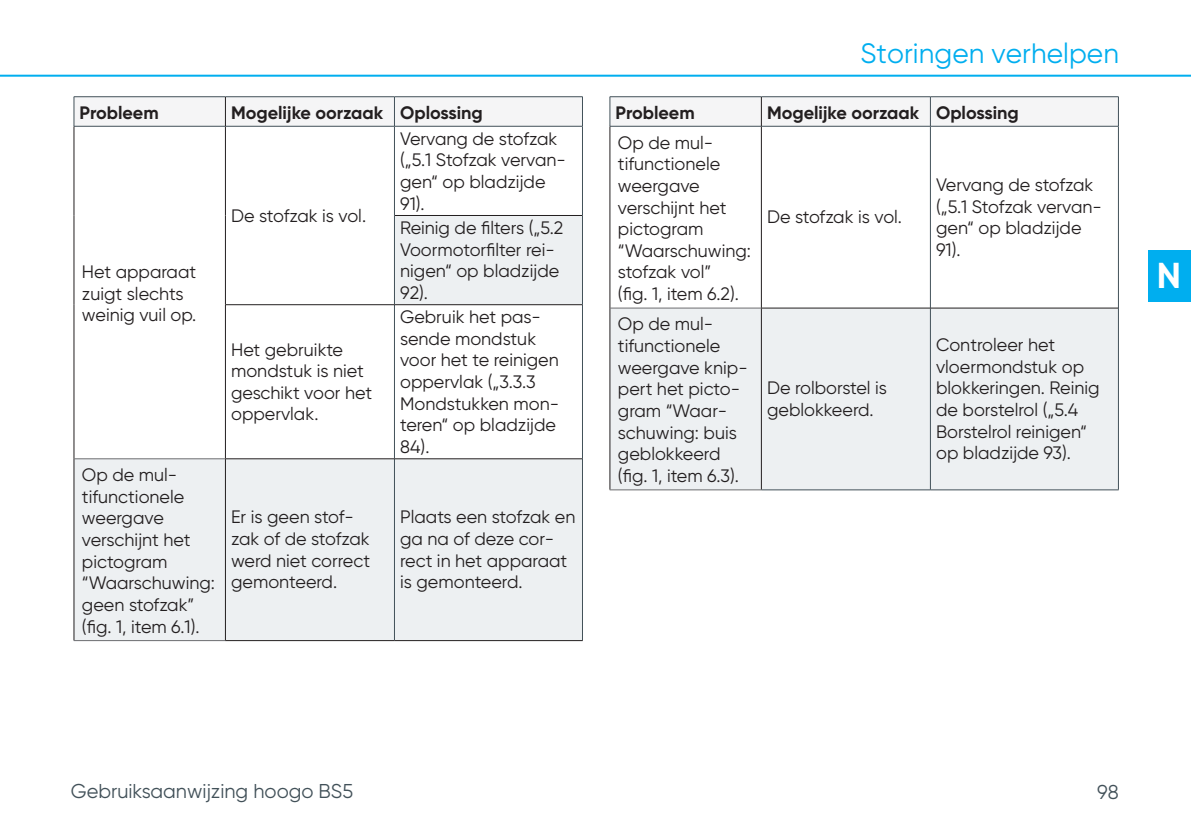
<style>
.page{position:relative;width:1191px;height:840px;background:#fff}
.page>*{position:absolute;margin:0;border:0;box-sizing:border-box;transform-origin:0 0}
.t1{font:700 36px "Gilroy";color:#fff}
.t2{font:28px "Gilroy";color:#00aeef}
.t3{font:20px "Gilroy";color:#425159}
.Tabellenfließtext{font:18px/21.6px "Gilroy";color:#231f20}
.Tabellenkopfzeile{font:700 18px "Gilroy";color:#231f20}
</style>
<div class="page">
<div style="left:1148px;top:250px;width:43px;height:51px;background:#00aeef"></div>
<hr style="left:0;top:75px;width:1191px;height:2px;background:#00aeef">
<svg style="left:75px;top:215px;width:507px;height:425px;fill:#edf0f2"></svg>
<hr style="left:74px;top:96px;width:151px;height:1px;background:#425159">
<hr style="left:225px;top:96px;width:169px;height:1px;background:#425159">
<hr style="left:394px;top:96px;width:189px;height:1px;background:#425159">
<hr style="left:74px;top:126px;width:151px;height:1px;background:#425159">
<hr style="left:225px;top:126px;width:169px;height:1px;background:#425159">
<hr style="left:394px;top:126px;width:189px;height:1px;background:#425159">
<hr style="left:394px;top:126px;width:1px;height:89px;background:#425159">
<hr style="left:582px;top:126px;width:1px;height:89px;background:#425159">
<hr style="left:394px;top:215px;width:1px;height:89px;background:#425159">
<hr style="left:582px;top:215px;width:1px;height:89px;background:#425159">
<hr style="left:394px;top:305px;width:1px;height:153px;background:#425159">
<hr style="left:582px;top:304px;width:1px;height:154px;background:#425159">
<hr style="left:394px;top:459px;width:1px;height:181px;background:#425159">
<hr style="left:582px;top:458px;width:1px;height:182px;background:#425159">
<svg style="left:74px;top:97px;width:509px;height:29px"></svg>
<hr style="left:74px;top:126px;width:1px;height:89px;background:#231f20">
<hr style="left:225px;top:126px;width:1px;height:89px;background:#231f20">
<hr style="left:74px;top:215px;width:1px;height:89px;background:#231f20">
<hr style="left:225px;top:215px;width:1px;height:89px;background:#231f20">
<hr style="left:395px;top:215px;width:187px;height:1px;background:#231f20">
<hr style="left:74px;top:304px;width:1px;height:154px;background:#231f20">
<hr style="left:225px;top:304px;width:169px;height:1px;background:#231f20">
<hr style="left:225px;top:305px;width:1px;height:153px;background:#231f20">
<hr style="left:394px;top:304px;width:188px;height:1px;background:#231f20">
<hr style="left:74px;top:458px;width:1px;height:182px;background:#231f20">
<hr style="left:225px;top:458px;width:169px;height:1px;background:#231f20">
<hr style="left:225px;top:459px;width:1px;height:181px;background:#231f20">
<hr style="left:394px;top:458px;width:188px;height:1px;background:#231f20">
<hr style="left:225px;top:640px;width:169px;height:1px;background:#231f20">
<hr style="left:394px;top:640px;width:189px;height:1px;background:#231f20">
<hr style="left:74px;top:458px;width:151px;height:1px;background:#6c6d70">
<hr style="left:74px;top:640px;width:151px;height:1px;background:#6c6d70">
<div style="left:610px;top:308px;width:508px;height:181px;background:#edf0f2"></div>
<hr style="left:609px;top:96px;width:152px;height:1px;background:#425159">
<hr style="left:761px;top:96px;width:169px;height:1px;background:#425159">
<hr style="left:930px;top:96px;width:188px;height:1px;background:#425159">
<hr style="left:609px;top:126px;width:152px;height:1px;background:#425159">
<hr style="left:761px;top:126px;width:169px;height:1px;background:#425159">
<hr style="left:930px;top:126px;width:188px;height:1px;background:#425159">
<hr style="left:930px;top:126px;width:1px;height:181px;background:#425159">
<hr style="left:1118px;top:126px;width:1px;height:182px;background:#425159">
<hr style="left:930px;top:308px;width:1px;height:181px;background:#425159">
<hr style="left:1118px;top:308px;width:1px;height:181px;background:#425159">
<hr style="left:761px;top:489px;width:169px;height:1px;background:#425159">
<hr style="left:930px;top:489px;width:188px;height:1px;background:#425159">
<svg style="left:609px;top:97px;width:510px;height:29px"></svg>
<hr style="left:609px;top:126px;width:1px;height:182px;background:#231f20">
<hr style="left:761px;top:126px;width:1px;height:181px;background:#231f20">
<hr style="left:609px;top:308px;width:1px;height:181px;background:#231f20">
<hr style="left:761px;top:307px;width:169px;height:1px;background:#231f20">
<hr style="left:761px;top:308px;width:1px;height:181px;background:#231f20">
<hr style="left:930px;top:307px;width:188px;height:1px;background:#231f20">
<hr style="left:610px;top:307px;width:151px;height:1px;background:#6c6d70">
<hr style="left:609px;top:489px;width:152px;height:1px;background:#6c6d70">
<p class="Tabellenkopfzeile" style="left:80px;top:101px;width:81px">Probleem</p>
<p class="Tabellenkopfzeile" style="left:231px;top:101px;width:154px">Mogelijke oorzaak</p>
<p class="Tabellenkopfzeile" style="left:400px;top:101px;width:84px">Oplossing</p>
<p class="Tabellenfließtext" style="left:82px;top:261px;width:116px">Het apparaat zuigt slechts weinig vuil op.</p>
<p class="Tabellenfließtext" style="left:82px;top:463px;width:135px">Op de mul&shy;tifunctionele weergave verschijnt het pictogram “Waarschuwing: geen stofzak” (fig. 1, item 6.1).</p>
<p class="Tabellenfließtext" style="left:231px;top:204px;width:137px">De stofzak is vol.</p>
<p class="Tabellenfließtext" style="left:231px;top:338px;width:142px">Het gebruikte mondstuk is niet geschikt voor het oppervlak.</p>
<p class="Tabellenfließtext" style="left:400px;top:127px;width:167px">Vervang de stofzak („5.1 Stofzak vervan&shy;gen“ op bladzijde<br>91).</p>
<p class="Tabellenfließtext" style="left:400px;top:216px;width:165px">Reinig de filters („5.2<br>Voormotorfilter rei&shy;nigen“ op bladzijde<br>92).</p>
<p class="Tabellenfließtext" style="left:400px;top:305px;width:160px">Gebruik het pas&shy;sende mondstuk voor het te reinigen oppervlak („3.3.3<br>Mondstukken mon&shy;teren“ op bladzijde<br>84).</p>
<p class="Tabellenfließtext" style="left:231px;top:506px;width:141px">Er is geen stof&shy;zak of de stofzak werd niet correct gemonteerd.</p>
<p class="Tabellenfließtext" style="left:400px;top:506px;width:177px">Plaats een stofzak en ga na of deze cor&shy;rect in het apparaat is gemonteerd.</p>
<h2 class="t2" style="left:860px;top:36px;width:260px">Storingen verhelpen</h2>
<p class="Tabellenkopfzeile" style="left:615px;top:101px;width:81px">Probleem</p>
<p class="Tabellenkopfzeile" style="left:767px;top:101px;width:154px">Mogelijke oorzaak</p>
<p class="Tabellenkopfzeile" style="left:936px;top:101px;width:84px">Oplossing</p>
<p class="Tabellenfließtext" style="left:618px;top:131px;width:135px">Op de mul&shy;tifunctionele weergave verschijnt het pictogram “Waarschuwing: stofzak vol”<br>(fig. 1, item 6.2).</p>
<p class="Tabellenfließtext" style="left:936px;top:173px;width:167px">Vervang de stofzak („5.1 Stofzak vervan&shy;gen“ op bladzijde<br>91).</p>
<p class="Tabellenfließtext" style="left:767px;top:206px;width:137px">De stofzak is vol.</p>
<p class="Tabellenfließtext" style="left:618px;top:313px;width:131px">Op de mul&shy;tifunctionele weergave knip&shy;pert het picto&shy;gram “Waar&shy;schuwing: buis geblokkeerd (fig. 1, item 6.3).</p>
<p class="Tabellenfließtext" style="left:767px;top:377px;width:121px">De rolborstel is geblokkeerd.</p>
<p class="Tabellenfließtext" style="left:936px;top:333px;width:165px">Controleer het vloermondstuk op blokkeringen. Reinig de borstelrol („5.4<br>Borstelrol reinigen“ op bladzijde 93).</p>
<h1 class="t1" style="left:1157px;top:253px;width:26px">N</h1>
<p class="t3" style="left:71px;top:778px;width:284px">Gebruiksaanwijzing hoogo BS5</p>
<p class="t3" style="left:1097px;top:779px;width:23px">98</p>
</div>
